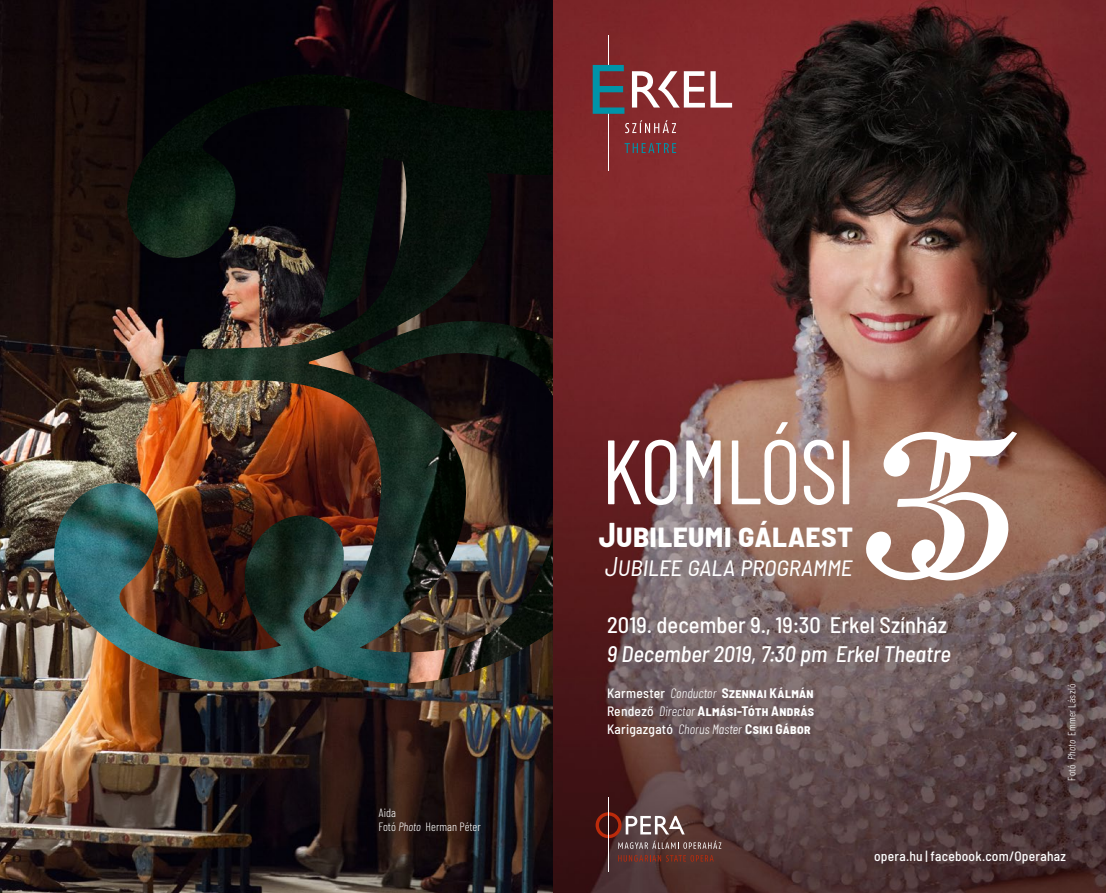
<style>
.page{position:relative;width:1106px;height:893px;background:#fff}
.page>*{position:absolute;margin:0;border:0;box-sizing:border-box;transform-origin:0 0}
.t1{font:91.2px "Barlow Condensed";letter-spacing:-.02em;color:#fff}
.t2{font:700 semi-condensed 33.6px "Barlow";letter-spacing:.01em;color:#fff}
.t3{font:italic semi-condensed 27px "Barlow";color:#fff}
.t4{font:500 semi-condensed 22.35px "Barlow";letter-spacing:.005em;color:#fff}
.t5{font:italic 500 semi-condensed 22.35px "Barlow";color:#fff}
.t6{font:700 semi-condensed 13.5px/18px "Barlow";letter-spacing:.025em;color:#fff}
.t7{font:italic 300 13.5px "Barlow Condensed";letter-spacing:.01em;color:#fff}
.t8{font:500 semi-condensed 13.5px "Barlow";letter-spacing:.015em;color:#fff}
.t9{font:300 12px/14.4px "Barlow Condensed";color:#fff}
.t10{font:300 10.5px "Barlow Condensed";letter-spacing:.025em;color:#fff}
.s1{font-style:italic}
.s2{font-weight:500}
.s3{font-family:"Barlow Condensed";font-weight:300;font-style:italic;font-stretch:normal}
.s4{font-family:"Barlow";font-weight:500;font-style:normal;font-stretch:semi-condensed}
.s5{font-family:"Barlow";font-weight:700;font-style:normal;font-stretch:semi-condensed}
</style>
<div class="page">
<img style="left:0;top:0;width:553px;height:893px">
<img style="left:52px;top:73px;width:501px;height:610px">
<img style="left:553px;top:0;width:553px;height:893px">
<svg style="left:865px;top:431px;width:152px;height:149px"></svg>
<hr style="left:608px;top:35px;width:1px;height:30px;background:#fff">
<hr style="left:608px;top:114px;width:1px;height:57px;background:#fff">
<svg style="left:632px;top:71px;width:100px;height:37px"></svg>
<svg style="left:592px;top:65px;width:32px;height:49px;background:#3f5d69"></svg>
<svg style="left:625px;top:120px;width:51px;height:13px"></svg>
<svg style="left:624px;top:143px;width:52px;height:10px"></svg>
<svg style="left:595px;top:812px;width:126px;height:37px;background:#6d4d4a"></svg>
<svg style="left:618px;top:855px;width:95px;height:7px"></svg>
<hr style="left:608px;top:797px;width:1px;height:75px;background:#fff">
<p class="t9" style="left:378px;top:805px;width:104px">Aida<br>Fotó <span class="s1">Photo</span> Herman Péter</p>
<h1 class="t1" style="left:601px;top:415px;width:256px">KOMLÓSI</h1>
<h2 class="t2" style="left:599px;top:511px;width:256px">Jubileumi gálaest</h2>
<h3 class="t3" style="left:605px;top:547px;width:249px">JUBILEE GALA PROGRAMME</h3>
<h3 class="t4" style="left:607px;top:609px;width:341px">2019. december 9., 19:30 Erkel Színház</h3>
<h3 class="t5" style="left:607px;top:638px;width:345px">9 December 2019, 7:30 pm Erkel Theatre</h3>
<p class="t6" style="left:607px;top:683px;width:209px"><span class="s2">Karmester</span> <span class="s3">Conductor</span> Szennai Kálmán<br><span class="s2">Rendező</span> <span class="s3">Director</span> Almási-Tóth András</p>
<p class="t7" style="left:607px;top:720px;width:205px"><span class="s4">Karigazgató</span> Chorus Master <span class="s5">Csiki Gábor</span></p>
<p class="t10" style="left:1065px;top:781px;width:98px;rotate:-90deg">Fotó <span class="s1">Photo</span> Emmer László</p>
<p class="t8" style="left:874px;top:847px;width:193px">opera.hu | facebook.com/Operahaz</p>
</div>
